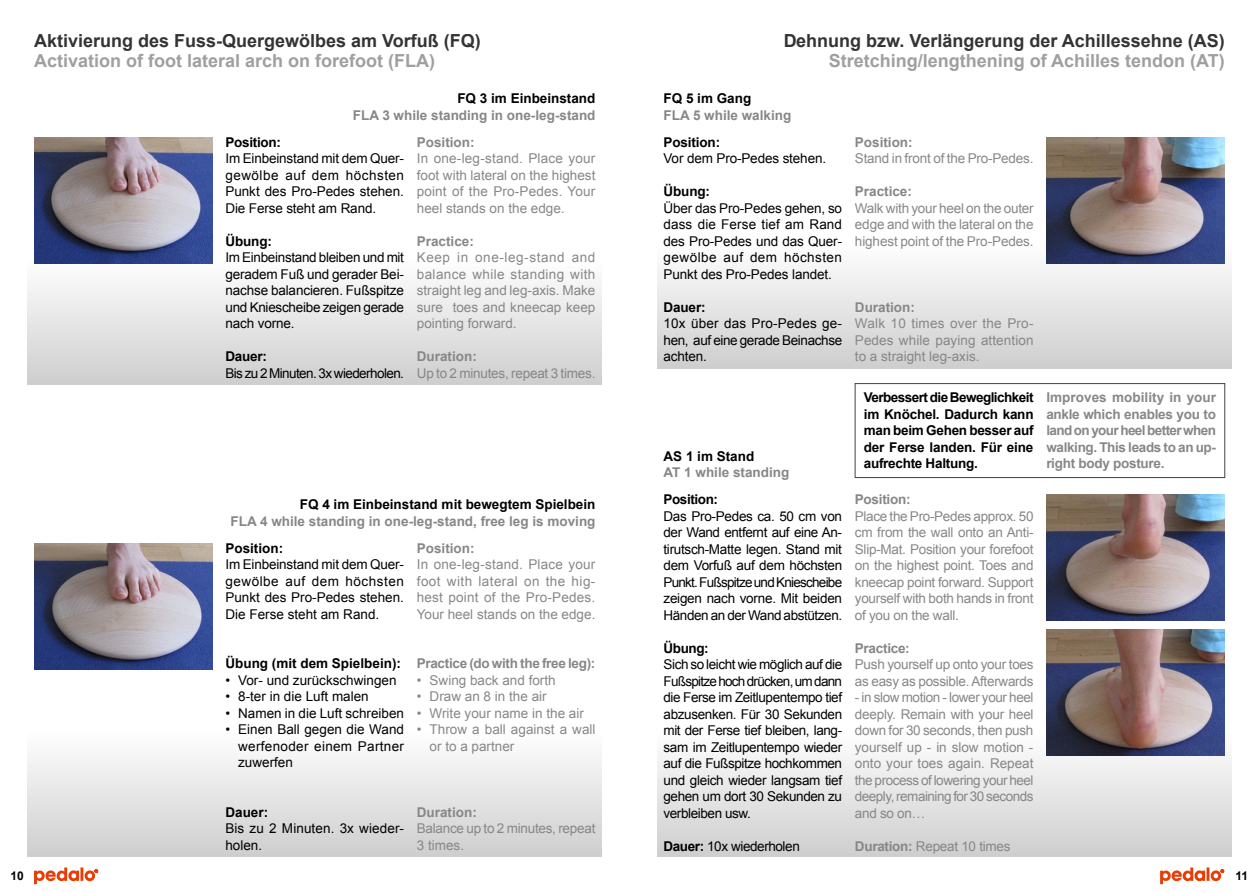
<style>
.page{position:relative;width:1259px;height:893px;background:#fff}
.page>*{position:absolute;margin:0;border:0;box-sizing:border-box;transform-origin:0 0}
.t1{font:700 18px "Arial";color:#000}
.t2{font:700 18px "Arial";color:#868786}
.t3{font:13.5px/16.5px "Arial";letter-spacing:-.005em;color:#868786;text-align:justify}
.t4{font:13.5px/16.5px "Arial";letter-spacing:-.01em;color:#000;text-align:justify}
.t5{font:700 13.5px/16.5px "Arial";color:#868786;text-align:justify}
.t6{font:700 13.5px/16.5px "Arial";letter-spacing:-.005em;color:#000;text-align:justify}
.t7{font:13.5px "Arial";letter-spacing:-.045em;color:#000}
.t8{font:700 13.5px "Arial";letter-spacing:-.025em;color:#868786}
.t9{font:13.5px "Arial";letter-spacing:-.03em;color:#000}
.t10{font:700 13.5px "Arial";letter-spacing:-.02em;color:#868786}
.t11{font:700 13.5px "Arial";letter-spacing:-.03em;color:#000}
.t12{font:700 12px "Arial";color:#000}
.s1{font-weight:700}
</style>
<div class="page">
<div style="left:657px;top:241px;width:574px;height:128px;background:linear-gradient(to bottom,#fff,#cecece)"></div>
<div style="left:657px;top:729px;width:574px;height:128px;background:linear-gradient(to bottom,#fff,#cecece)"></div>
<div style="left:28px;top:729px;width:574px;height:128px;background:linear-gradient(to bottom,#fff,#cecece)"></div>
<div style="left:28px;top:257px;width:574px;height:128px;background:linear-gradient(to bottom,#fff,#cecece)"></div>
<svg style="left:34px;top:867px;width:64px;height:17px"></svg>
<svg style="left:1160px;top:867px;width:64px;height:17px"></svg>
<img style="left:34px;top:137px;width:179px;height:127px">
<img style="left:34px;top:543px;width:179px;height:126px">
<div style="left:855px;top:383px;width:370px;height:95px;border:1px solid #434147"></div>
<img style="left:1046px;top:494px;width:179px;height:127px">
<img style="left:1046px;top:629px;width:179px;height:127px">
<img style="left:1046px;top:137px;width:179px;height:127px">
<h1 class="t1" style="left:34px;top:29px;width:448px">Aktivierung des Fuss-Quergewölbes am Vorfuß (FQ)</h1>
<h1 class="t2" style="left:34px;top:48px;width:403px">Activation of foot lateral arch on forefoot (FLA)</h1>
<p class="t6" style="left:457px;top:91px;width:140px">FQ 3 im Einbeinstand</p>
<p class="t5" style="left:353px;top:107px;width:244px">FLA 3 while standing in one-leg-stand</p>
<p class="t6" style="left:225px;top:134px;width:57px">Position:</p>
<p class="t4" style="left:225px;top:151px;width:180px">Im Einbeinstand mit dem Quer&shy;gewölbe auf dem höchsten Punkt des Pro-Pedes stehen.<br>Die Ferse steht am Rand.</p>
<p class="t6" style="left:225px;top:233px;width:48px">Übung:</p>
<p class="t4" style="left:225px;top:250px;width:180px">Im Einbeinstand bleiben und mit geradem Fuß und gerader Bei&shy;nachse balancieren. Fußspitze und Kniescheibe zeigen gerade nach vorne.</p>
<p class="t6" style="left:225px;top:349px;width:43px">Dauer:</p>
<p class="t7" style="left:225px;top:364px;width:180px">Bis zu 2 Minuten. 3x wiederholen.</p>
<p class="t5" style="left:417px;top:134px;width:59px">Position:</p>
<p class="t3" style="left:417px;top:151px;width:180px">In one-leg-stand. Place your foot with lateral on the highest point of the Pro-Pedes. Your heel stands on the edge.</p>
<p class="t5" style="left:417px;top:233px;width:59px">Practice:</p>
<p class="t3" style="left:417px;top:250px;width:180px">Keep in one-leg-stand and balance while standing with straight leg and leg-axis. Make sure toes and kneecap keep pointing forward.</p>
<p class="t5" style="left:417px;top:349px;width:61px">Duration:</p>
<p class="t3" style="left:417px;top:365px;width:180px">Up to 2 minutes, repeat 3 times.</p>
<p class="t6" style="left:300px;top:497px;width:297px">FQ 4 im Einbeinstand mit bewegtem Spielbein</p>
<p class="t5" style="left:230px;top:513px;width:366px">FLA 4 while standing in one-leg-stand, free leg is moving</p>
<p class="t6" style="left:225px;top:540px;width:59px">Position:</p>
<p class="t4" style="left:225px;top:557px;width:180px">Im Einbeinstand mit dem Quer&shy;gewölbe auf dem höchsten Punkt des Pro-Pedes stehen.<br>Die Ferse steht am Rand.</p>
<p class="t6" style="left:225px;top:656px;width:177px">Übung (mit dem Spielbein):</p>
<p class="t4" style="left:225px;top:672px;width:173px">• Vor- und zurückschwingen</p>
<p class="t4" style="left:225px;top:689px;width:145px">• 8-ter in die Luft malen</p>
<p class="t4" style="left:225px;top:705px;width:180px">• Namen in die Luft schreiben</p>
<p class="t4" style="left:238px;top:722px;width:167px;text-indent:-13px">• Einen Ball gegen die Wand werfenoder einem Partner zuwerfen</p>
<p class="t6" style="left:225px;top:804px;width:44px">Dauer:</p>
<p class="t4" style="left:225px;top:821px;width:180px">Bis zu 2 Minuten. 3x wieder&shy;holen.</p>
<p class="t5" style="left:417px;top:540px;width:59px">Position:</p>
<p class="t3" style="left:417px;top:557px;width:180px">In one-leg-stand. Place your foot with lateral on the hig&shy;hest point of the Pro-Pedes.<br>Your heel stands on the edge.</p>
<p class="t8" style="left:417px;top:655px;width:180px">Practice (do with the free leg):</p>
<p class="t3" style="left:417px;top:672px;width:140px">• Swing back and forth</p>
<p class="t3" style="left:417px;top:688px;width:131px">• Draw an 8 in the air</p>
<p class="t3" style="left:417px;top:705px;width:169px">• Write your name in the air</p>
<p class="t3" style="left:429px;top:721px;width:167px;text-indent:-13px">• Throw a ball against a wall or to a partner</p>
<p class="t5" style="left:417px;top:804px;width:61px">Duration:</p>
<p class="t3" style="left:417px;top:820px;width:180px">Balance up to 2 minutes, repeat<br>3 times.</p>
<h1 class="t1" style="left:783px;top:29px;width:443px">Dehnung bzw. Verlängerung der Achillessehne (AS)</h1>
<h1 class="t2" style="left:829px;top:48px;width:397px">Stretching/lengthening of Achilles tendon (AT)</h1>
<p class="t6" style="left:663px;top:91px;width:89px">FQ 5 im Gang</p>
<p class="t5" style="left:663px;top:107px;width:129px">FLA 5 while walking</p>
<p class="t6" style="left:663px;top:134px;width:58px">Position:</p>
<p class="t4" style="left:663px;top:151px;width:164px">Vor dem Pro-Pedes stehen.</p>
<p class="t6" style="left:663px;top:184px;width:48px">Übung:</p>
<p class="t4" style="left:663px;top:200px;width:180px">Über das Pro-Pedes gehen, so dass die Ferse tief am Rand des Pro-Pedes und das Quer&shy;gewölbe auf dem höchsten Punkt des Pro-Pedes landet.</p>
<p class="t6" style="left:663px;top:299px;width:44px">Dauer:</p>
<p class="t4" style="left:663px;top:316px;width:180px">10x über das Pro-Pedes ge&shy;hen, auf eine gerade Beinachse achten.</p>
<p class="t6" style="left:663px;top:448px;width:92px">AS 1 im Stand</p>
<p class="t5" style="left:663px;top:464px;width:127px">AT 1 while standing</p>
<p class="t11" style="left:663px;top:490px;width:56px">Position:</p>
<p class="t4" style="left:663px;top:508px;width:180px">Das Pro-Pedes ca. 50 cm von der Wand entfernt auf eine An&shy;tirutsch-Matte legen. Stand mit dem Vorfuß auf dem höchsten Punkt. Fußspitze und Kniescheibe zeigen nach vorne. Mit beiden Händen an der Wand abstützen.</p>
<p class="t6" style="left:663px;top:640px;width:47px">Übung:</p>
<p class="t4" style="left:663px;top:656px;width:180px">Sich so leicht wie möglich auf die Fußspitze hoch drücken, um dann die Ferse im Zeitlupentempo tief abzusenken. Für 30 Sekunden mit der Ferse tief bleiben, lang&shy;sam im Zeitlupentempo wieder auf die Fußspitze hochkommen und gleich wieder langsam tief gehen um dort 30 Sekunden zu verbleiben usw.</p>
<p class="t9" style="left:663px;top:837px;width:138px"><span class="s1">Dauer:</span> 10x wiederholen</p>
<p class="t5" style="left:855px;top:134px;width:59px">Position:</p>
<p class="t3" style="left:855px;top:151px;width:180px">Stand in front of the Pro-Pedes.</p>
<p class="t5" style="left:855px;top:184px;width:59px">Practice:</p>
<p class="t3" style="left:855px;top:200px;width:180px">Walk with your heel on the outer edge and with the lateral on the highest point of the Pro-Pedes.</p>
<p class="t5" style="left:855px;top:299px;width:61px">Duration:</p>
<p class="t3" style="left:855px;top:316px;width:180px">Walk 10 times over the Pro-Pedes while paying attention to a straight leg-axis.</p>
<p class="t6" style="left:864px;top:389px;width:171px">Verbessert die Beweglichkeit im Knöchel. Dadurch kann man beim Gehen besser auf der Ferse landen. Für eine aufrechte Haltung.</p>
<p class="t5" style="left:1046px;top:389px;width:171px">Improves mobility in your ankle which enables you to land on your heel better when walking. This leads to an up&shy;right body posture.</p>
<p class="t10" style="left:855px;top:490px;width:57px">Position:</p>
<p class="t3" style="left:855px;top:508px;width:180px">Place the Pro-Pedes approx. 50 cm from the wall onto an Anti-Slip-Mat. Position your forefoot on the highest point. Toes and kneecap point forward. Support yourself with both hands in front of you on the wall.</p>
<p class="t10" style="left:855px;top:639px;width:56px">Practice:</p>
<p class="t3" style="left:855px;top:656px;width:180px">Push yourself up onto your toes as easy as possible. Afterwards</p>
<p class="t3" style="left:855px;top:689px;width:180px">- in slow motion - lower your heel deeply. Remain with your heel down for 30 seconds, then push yourself up - in slow motion - onto your toes again. Repeat the process of lowering your heel deeply, remaining for 30 seconds and so on…</p>
<p class="t3" style="left:855px;top:838px;width:157px"><span class="s1">Duration:</span> Repeat 10 times</p>
<p class="t12" style="left:10px;top:868px;width:15px">10</p>
<p class="t12" style="left:1235px;top:868px;width:14px">11</p>
</div>
